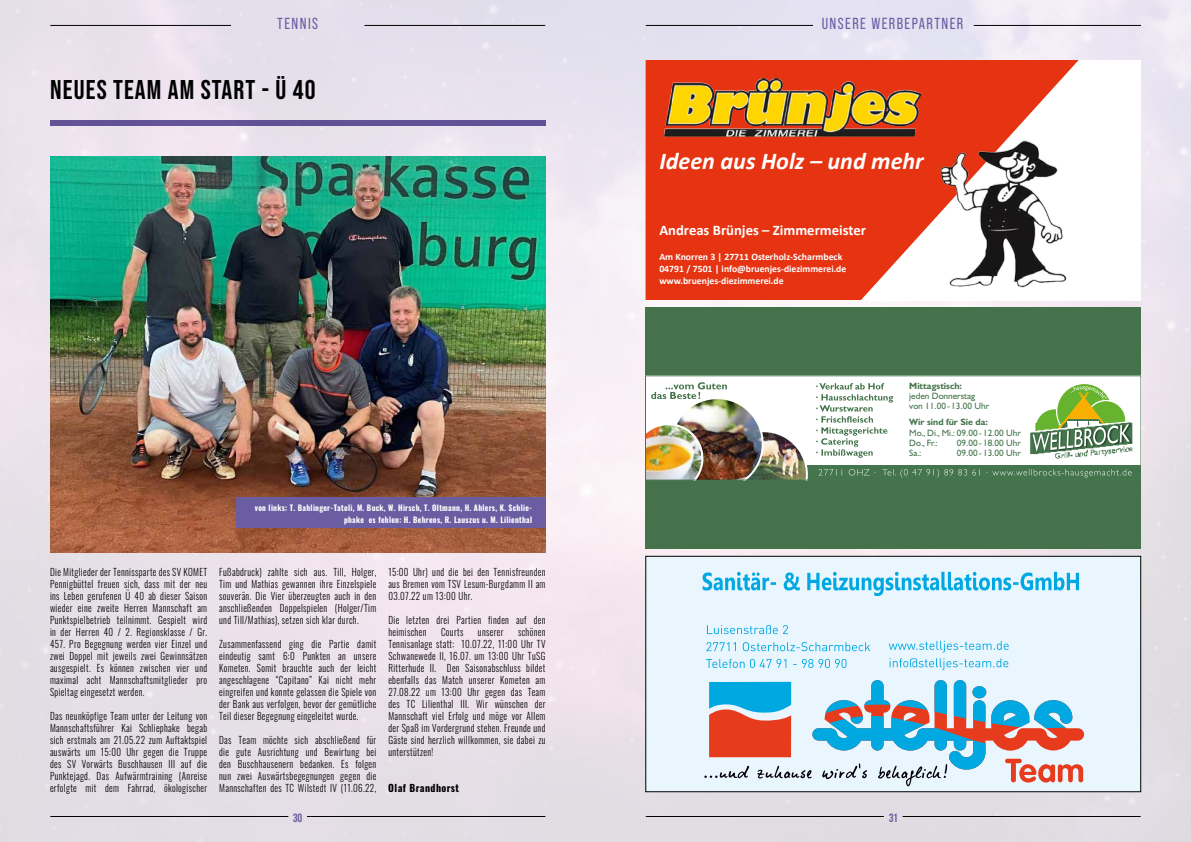
<style>
.page{position:relative;width:1191px;height:842px;background:#fff}
.page>*{position:absolute;margin:0;border:0;box-sizing:border-box;transform-origin:0 0}
.t1{font:27px "Bebas Neue";letter-spacing:.04em;color:#000}
.t2{font:italic 700 24.2px "Calibri";color:#fff}
.t3{font:16px "Bebas Neue Pro";letter-spacing:.09em;color:#6a5da2}
.t4{font:700 14.7px "Calibri";color:#fff}
.t5{font:700 12px "Bebas Neue Pro";color:#6a5da2}
.t6{font:300 10px/12px "Oswald";letter-spacing:.04em;color:#020203;text-align:justify;scale:.91 1}
.t7{font:700 10px "Oswald";letter-spacing:.04em;color:#000}
.t8{font:700 9.8px/11.7px "Calibri";color:#fff}
.t9{font:9.2px/10.3px "Humanist 521 BT";color:#45754c}
.t10{font:700 9.2px "Humanist 521 BT";color:#45754c}
.t11{font:700 8px/12px "Oswald";letter-spacing:.04em;color:#fff;text-align:right;scale:.94 1}
</style>
<div class="page">
<img style="left:0;top:0;width:1191px;height:842px">
<hr style="left:646px;top:816px;width:238px;height:1px;background:#000">
<hr style="left:902px;top:816px;width:238px;height:1px;background:#020203">
<div style="left:646px;top:556px;width:494px;height:236px;background:#eaf6fe"></div>
<svg style="left:704px;top:680px;width:380px;height:106px"></svg>
<svg style="left:707px;top:625px;width:81px;height:9px"></svg>
<svg style="left:706px;top:642px;width:164px;height:9px"></svg>
<svg style="left:706px;top:659px;width:140px;height:9px"></svg>
<svg style="left:888px;top:641px;width:120px;height:29px"></svg>
<svg style="left:702px;top:572px;width:377px;height:24px"></svg>
<div style="left:645px;top:556px;width:496px;height:236px;border:1px solid #000"></div>
<div style="left:645px;top:60px;width:496px;height:240px;background:#fff"></div>
<svg style="left:645px;top:60px;width:433px;height:240px;background:#e94c2f"></svg>
<img style="left:927px;top:139px;width:149px;height:148px">
<img style="left:659px;top:74px;width:268px;height:69px">
<div style="left:645px;top:307px;width:496px;height:242px;background:#45724a"></div>
<div style="left:645px;top:376px;width:496px;height:104px;background:#fff"></div>
<svg style="left:816px;top:383px;width:323px;height:95px"></svg>
<img style="left:647px;top:382px;width:162px;height:96px">
<div style="left:645px;top:376px;width:496px;height:104px;border:1px solid #45754c"></div>
<hr style="left:364px;top:25px;width:181px;height:1px;background:#020203">
<hr style="left:50px;top:25px;width:181px;height:1px;background:#020203">
<hr style="left:50px;top:816px;width:238px;height:1px;background:#020203">
<hr style="left:307px;top:816px;width:238px;height:1px;background:#020203">
<div style="left:50px;top:120px;width:495px;height:6px;background:#615297"></div>
<img style="left:50px;top:156px;width:495px;height:396px">
<div style="left:236px;top:498px;width:309px;height:30px;background:#6a5da2"></div>
<hr style="left:646px;top:25px;width:167px;height:1px;background:#020203">
<hr style="left:973px;top:25px;width:168px;height:1px;background:#020203">
<h3 class="t3" style="left:277px;top:15px;width:42px">TENNIS</h3>
<h1 class="t1" style="left:50px;top:75px;width:267px">NEUES TEAM AM START - Ü 40</h1>
<p class="t11" style="left:255px;top:502px;width:296px">von links: T. Bahlinger-Tatoli, M. Buck, W. Hirsch, T. Oltmann, H. Ahlers, K. Schlie&shy;phake es fehlen: H. Behrens, R. Lauszus u. M. Lilienthal</p>
<p class="t6" style="left:50px;top:565px;width:174px">Die Mitglieder der Tennissparte des SV KOMET Pennigbüttel freuen sich, dass mit der neu ins Leben gerufenen Ü 40 ab dieser Saison wieder eine zweite Herren Mannschaft am Punktspielbetrieb teilnimmt. Gespielt wird in der Herren 40 / 2. Regionsklasse / Gr.<br>457. Pro Begegnung werden vier Einzel und zwei Doppel mit jeweils zwei Gewinnsätzen ausgespielt. Es können zwischen vier und maximal acht Mannschaftsmitglieder pro Spieltag eingesetzt werden.</p>
<p class="t6" style="left:50px;top:709px;width:174px">Das neunköpfige Team unter der Leitung von Mannschaftsführer Kai Schliephake begab sich erstmals am 21.05.22 zum Auftaktspiel auswärts um 15:00 Uhr gegen die Truppe des SV Vorwärts Buschhausen III auf die Punktejagd. Das Aufwärmtraining (Anreise erfolgte mit dem Fahrrad, ökologischer</p>
<p class="t6" style="left:219px;top:565px;width:174px">Fußabdruck) zahlte sich aus. Till, Holger, Tim und Mathias gewannen ihre Einzelspiele souverän. Die Vier überzeugten auch in den anschließenden Doppelspielen (Holger/Tim und Till/Mathias), setzen sich klar durch.</p>
<p class="t6" style="left:219px;top:637px;width:174px">Zusammenfassend ging die Partie damit eindeutig samt 6:0 Punkten an unsere Kometen. Somit brauchte auch der leicht angeschlagene “Capitano” Kai nicht mehr eingreifen und konnte gelassen die Spiele von der Bank aus verfolgen, bevor der gemütliche Teil dieser Begegnung eingeleitet wurde.</p>
<p class="t6" style="left:219px;top:733px;width:174px">Das Team möchte sich abschließend für die gute Ausrichtung und Bewirtung bei den Buschhausenern bedanken. Es folgen nun zwei Auswärtsbegegnungen gegen die Mannschaften des TC Wilstedt IV (11.06.22,</p>
<p class="t5" style="left:293px;top:811px;width:11px">30</p>
<p class="t6" style="left:388px;top:565px;width:174px">15:00 Uhr) und die bei den Tennisfreunden aus Bremen vom TSV Lesum-Burgdamm II am 03.07.22 um 13:00 Uhr.</p>
<p class="t6" style="left:388px;top:613px;width:174px">Die letzten drei Partien finden auf den heimischen</p>
<p class="t6" style="left:441px;top:625px;width:26px">Courts</p>
<p class="t6" style="left:478px;top:625px;width:30px">unserer</p>
<p class="t6" style="left:388px;top:625px;width:174px;text-indent:130px">schönen Tennisanlage statt: 10.07.22, 11:00 Uhr TV Schwanewede II, 16.07. um 13:00 Uhr TuSG Ritterhude II. Den Saisonabschluss bildet ebenfalls das Match unserer Kometen am 27.08.22 um 13:00 Uhr gegen das Team des TC Lilienthal III. Wir wünschen der Mannschaft viel Erfolg und möge vor Allem der Spaß im Vordergrund stehen. Freunde und Gäste sind herzlich willkommen, sie dabei zu unterstützen!</p>
<p class="t7" style="left:388px;top:783px;width:72px">Olaf Brandhorst</p>
<h3 class="t3" style="left:821px;top:15px;width:143px">UNSERE WERBEPARTNER</h3>
<h2 class="t2" style="left:659px;top:144px;width:266px">Ideen aus Holz – und mehr</h2>
<h3 class="t4" style="left:659px;top:220px;width:208px">Andreas Brünjes – Zimmermeister</h3>
<p class="t8" style="left:659px;top:251px;width:188px">Am Knorren 3 | 27711 Osterholz-Scharmbeck<br>04791 / 7501 | info@bruenjes-diezimmerei.de www.bruenjes-diezimmerei.de</p>
<p class="t10" style="left:909px;top:381px;width:54px">Mittagstisch:</p>
<p class="t9" style="left:909px;top:391px;width:81px;line-height:9.7px">jeden Donnerstag von 11.00 - 13.00 Uhr</p>
<p class="t10" style="left:909px;top:416px;width:80px">Wir sind für Sie da:</p>
<p class="t9" style="left:909px;top:427px;width:113px">Mo., Di., Mi.: 09.00 - 12.00 Uhr<br>Do., Fr.:<br>Sa.:</p>
<p class="t9" style="left:957px;top:438px;width:66px">09.00 - 18.00 Uhr<br>09.00 -13.00 Uhr</p>
<p class="t5" style="left:889px;top:811px;width:9px">31</p>
</div>
